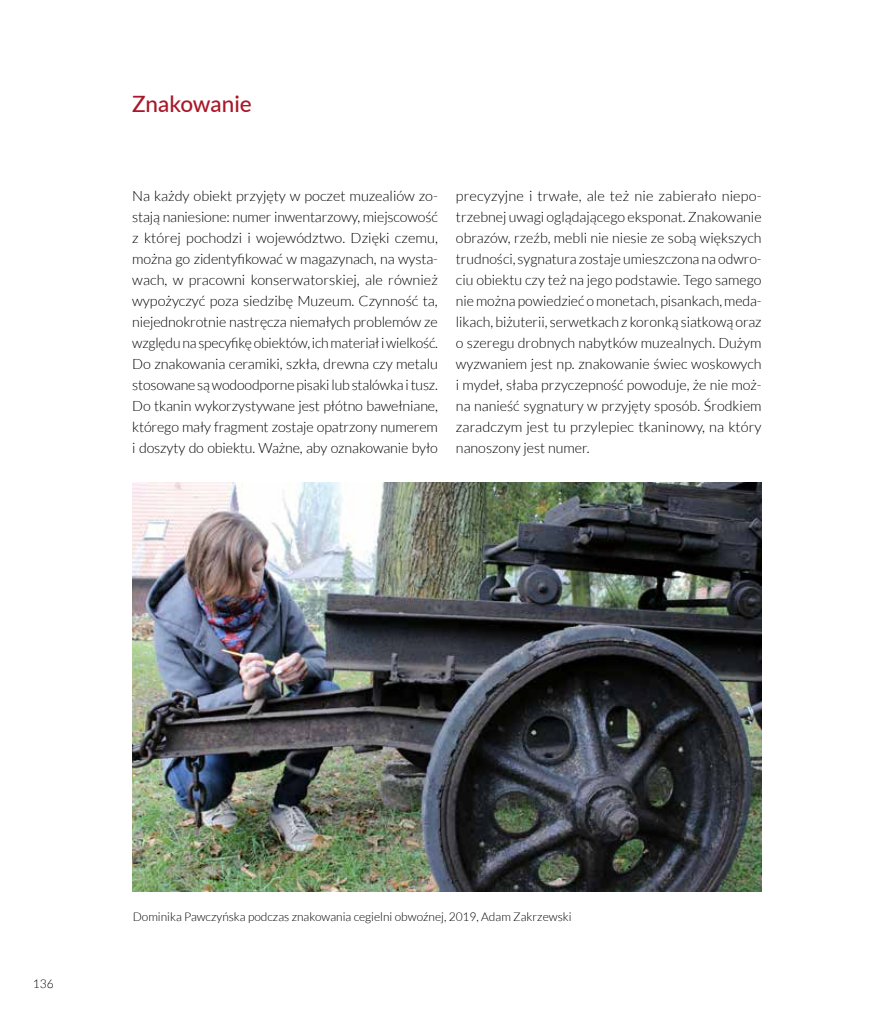
<style>
.page{position:relative;width:893px;height:1021px;background:#fff}
.page>*{position:absolute;margin:0;border:0;box-sizing:border-box;transform-origin:0 0}
.t1{font:500 22.5px "Lato";color:#a91729}
.t2{font:300 14.25px/21px "Lato";letter-spacing:-.01em;color:#000;text-align:justify}
.t3{font:300 12px "Lato";color:#000}
</style>
<div class="page">
<img style="left:133px;top:483px;width:629px;height:408px">
<h1 class="t1" style="left:132px;top:87px;width:121px">Znakowanie</h1>
<p class="t2" style="left:132px;top:185px;width:307px">Na każdy obiekt przyjęty w poczet muzealiów zo&shy;stają naniesione: numer inwentarzowy, miejscowość z której pochodzi i województwo. Dzięki czemu, można go zidentyfikować w magazynach, na wysta&shy;wach, w pracowni konserwatorskiej, ale również wypożyczyć poza siedzibę Muzeum. Czynność ta, niejednokrotnie nastręcza niemałych problemów ze względu na specyfikę obiektów, ich materiał i wielkość.<br>Do znakowania ceramiki, szkła, drewna czy metalu stosowane są wodoodporne pisaki lub stalówka i tusz.<br>Do tkanin wykorzystywane jest płótno bawełniane, którego mały fragment zostaje opatrzony numerem i doszyty do obiektu. Ważne, aby oznakowanie było</p>
<p class="t2" style="left:456px;top:185px;width:307px">precyzyjne i trwałe, ale też nie zabierało niepo&shy;trzebnej uwagi oglądającego eksponat. Znakowanie obrazów, rzeźb, mebli nie niesie ze sobą większych trudności, sygnatura zostaje umieszczona na odwro&shy;ciu obiektu czy też na jego podstawie. Tego samego nie można powiedzieć o monetach, pisankach, meda&shy;likach, biżuterii, serwetkach z koronką siatkową oraz o szeregu drobnych nabytków muzealnych. Dużym wyzwaniem jest np. znakowanie świec woskowych i mydeł, słaba przyczepność powoduje, że nie moż&shy;na nanieść sygnatury w przyjęty sposób. Środkiem zaradczym jest tu przylepiec tkaninowy, na który nanoszony jest numer.</p>
<p class="t3" style="left:33px;top:977px;width:22px">136</p>
<p class="t3" style="left:133px;top:910px;width:440px">Dominika Pawczyńska podczas znakowania cegielni obwoźnej, 2019, Adam Zakrzewski</p>
</div>
